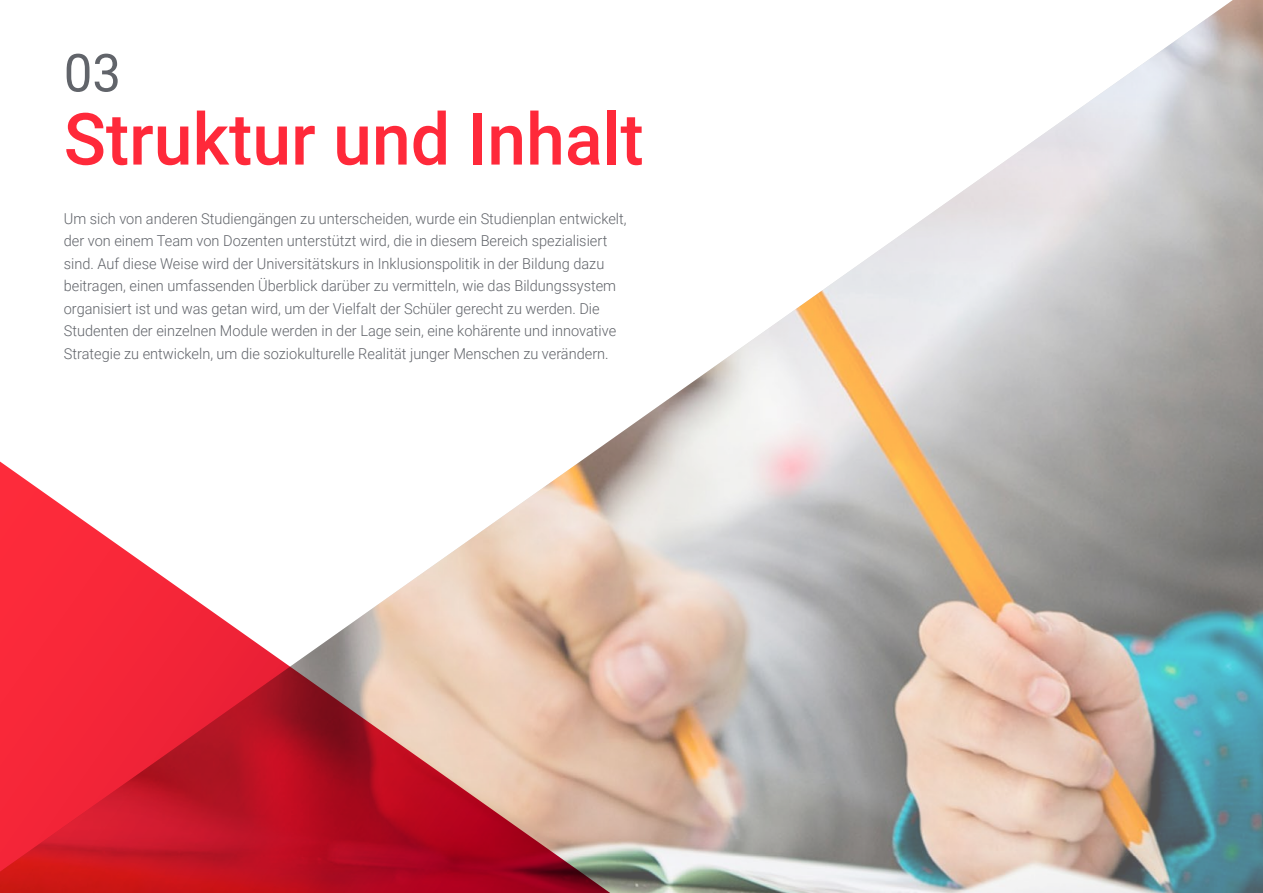
<style>
.page{position:relative;width:1263px;height:893px;background:#fff}
.page>*{position:absolute;margin:0;border:0;box-sizing:border-box;transform-origin:0 0}
.t1{font:500 72px "Roboto";color:#ff293a}
.t2{font:52.5px "Roboto";color:#61646a}
.t3{font:300 15px/22.5px "Roboto";color:#61646a}
</style>
<div class="page">
<img style="left:602px;top:0;width:661px;height:893px">
<svg style="left:0;top:446px;width:640px;height:447px"></svg>
<h2 class="t2" style="left:64px;top:36px;width:59px">03</h2>
<h1 class="t1" style="left:64px;top:89px;width:581px">Struktur und Inhalt</h1>
<p class="t3" style="left:64px;top:207px;width:564px">Um sich von anderen Studiengängen zu unterscheiden, wurde ein Studienplan entwickelt, der von einem Team von Dozenten unterstützt wird, die in diesem Bereich spezialisiert sind. Auf diese Weise wird der Universitätskurs in Inklusionspolitik in der Bildung dazu beitragen, einen umfassenden Überblick darüber zu vermitteln, wie das Bildungssystem organisiert ist und was getan wird, um der Vielfalt der Schüler gerecht zu werden. Die Studenten der einzelnen Module werden in der Lage sein, eine kohärente und innovative Strategie zu entwickeln, um die soziokulturelle Realität junger Menschen zu verändern.</p>
</div>
